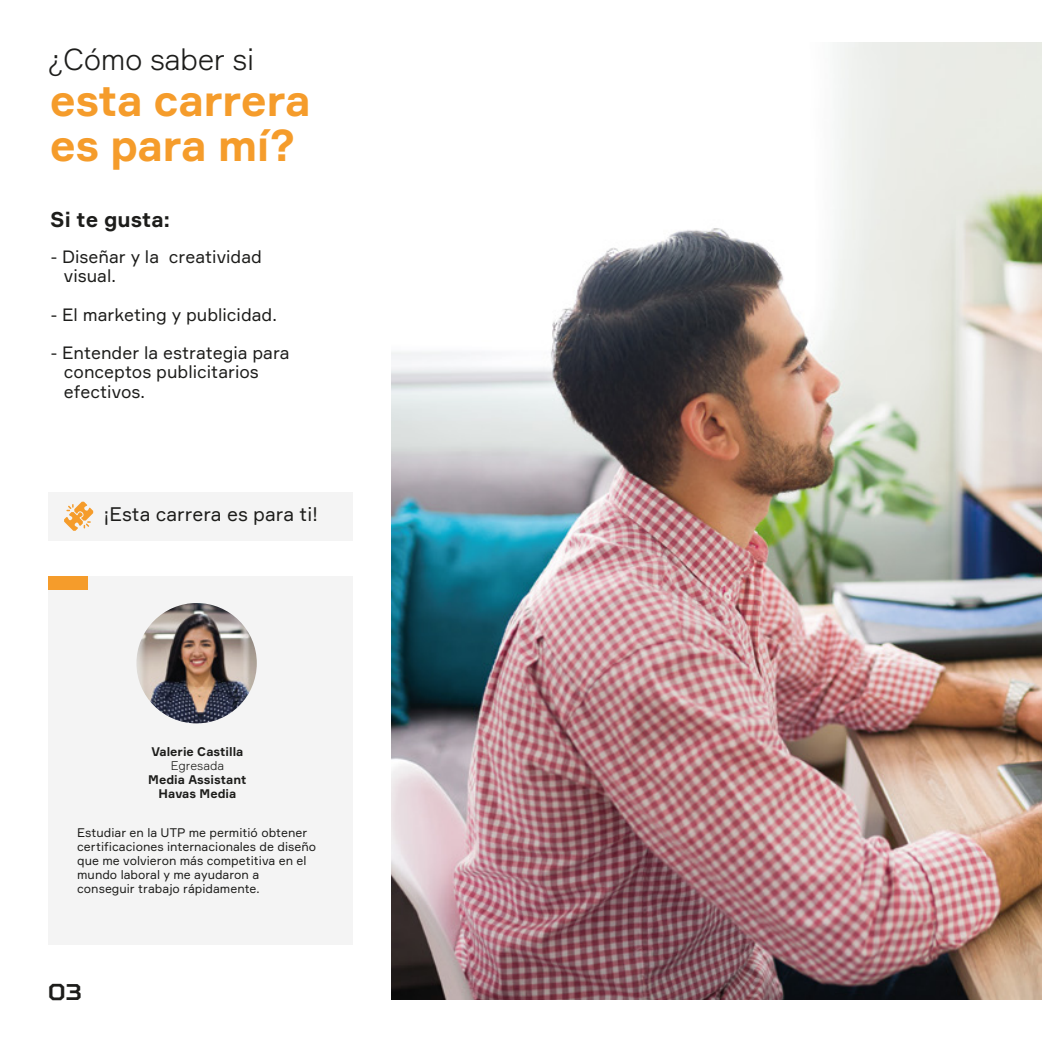
<style>
.page{position:relative;width:1042px;height:1042px;background:#fff}
.page>*{position:absolute;margin:0;border:0;box-sizing:border-box;transform-origin:0 0}
.t1{font:700 43.75px/45.5px "Formular";letter-spacing:-.015em;color:#f59c2b}
.t2{font:300 29.75px "Formular";letter-spacing:-.015em;color:#1d1d1b}
.t3{font:700 22.75px "TT Squares";color:#1d1d1b}
.t4{font:700 21px "Formular";color:#1d1d1b}
.t5{font:19.25px "Formular";color:#1d1d1b}
.t6{font:17.5px/19.2px "Formular";color:#1d1d1b}
.t7{font:12.25px/14px "Formular";color:#1d1d1b}
.t8{font:700 12.25px/14px "Formular";color:#1d1d1b;text-align:center}
.t9{font:300 12.25px "Formular";color:#1d1d1b}
</style>
<div class="page">
<div style="left:48px;top:576px;width:305px;height:369px;background:#f4f4f4"></div>
<div style="left:48px;top:492px;width:304px;height:48px;background:#f4f4f4"></div>
<svg style="left:64px;top:502px;width:29px;height:29px"></svg>
<div style="left:48px;top:576px;width:40px;height:13px;background:#f59c2b"></div>
<img style="left:392px;top:42px;width:650px;height:958px">
<img style="left:136px;top:603px;width:121px;height:120px;border-radius:60px">
<h2 class="t2" style="left:48px;top:42px;width:208px">¿Cómo saber si</h2>
<h1 class="t1" style="left:50px;top:77px;width:262px">esta carrera es para mí?</h1>
<h3 class="t4" style="left:50px;top:207px;width:121px">Si te gusta:</h3>
<h3 class="t6" style="left:64px;top:247px;width:199px;text-indent:-13px">- Diseñar y la creatividad visual.</h3>
<h3 class="t6" style="left:51px;top:304px;width:227px">- El marketing y publicidad.</h3>
<h3 class="t6" style="left:64px;top:343px;width:227px;text-indent:-13px">- Entender la estrategia para conceptos publicitarios efectivos.</h3>
<h3 class="t5" style="left:103px;top:502px;width:216px">¡Esta carrera es para ti!</h3>
<p class="t8" style="left:151px;top:744px;width:93px">Valerie Castilla</p>
<p class="t9" style="left:171px;top:758px;width:55px">Egresada</p>
<p class="t8" style="left:148px;top:772px;width:100px">Media Assistant<br>Havas Media</p>
<p class="t7" style="left:77px;top:825px;width:240px">Estudiar en la UTP me permitió obtener certificaciones internacionales de diseño que me volvieron más competitiva en el mundo laboral y me ayudaron a conseguir trabajo rápidamente.</p>
<h3 class="t3" style="left:48px;top:977px;width:36px">03</h3>
</div>
